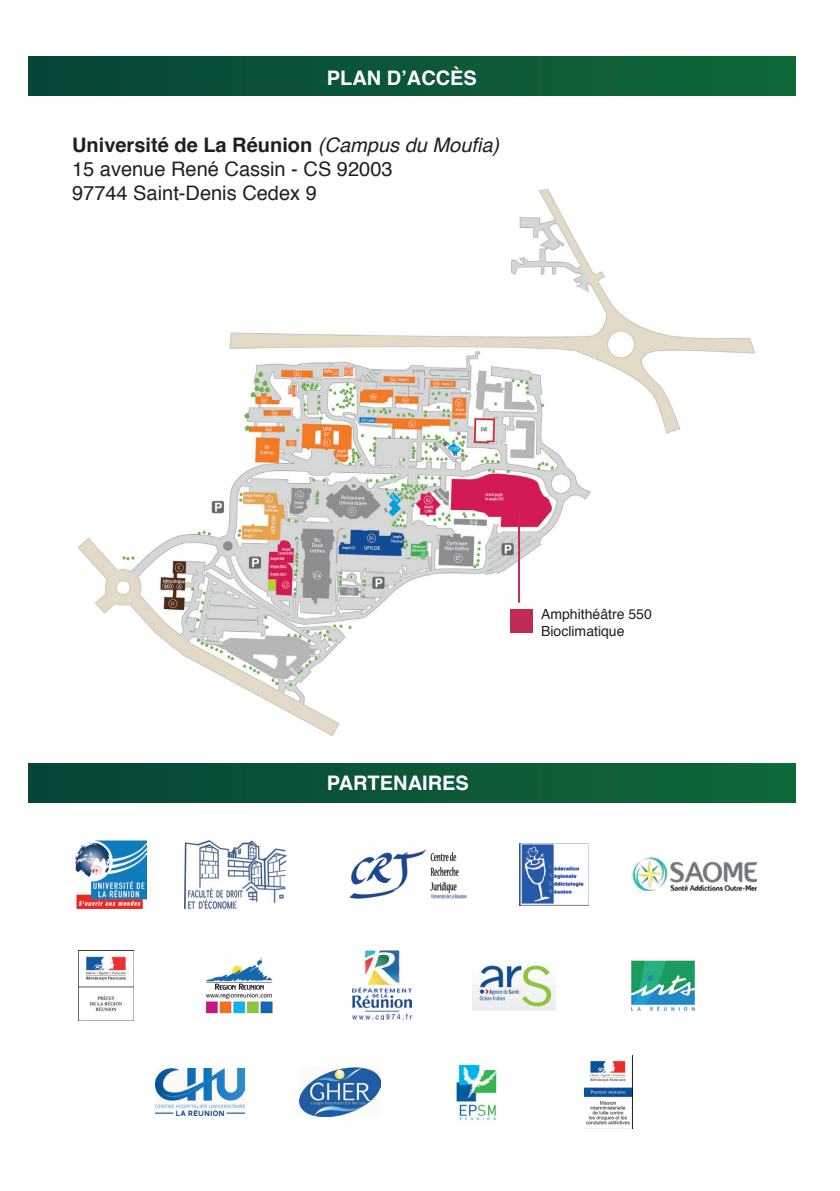
<style>
.page{position:relative;width:840px;height:1191px;background:#fff}
.page>*{position:absolute;margin:0;border:0;box-sizing:border-box;transform-origin:0 0}
.t1{font:20px/24px "Helvetica";color:#231f20}
.t2{font:700 20px "Helvetica";color:#fff}
.t3{font:14px/16.8px "Helvetica";color:#231f20}
.s1{font-weight:700}
.s2{font-style:italic}
</style>
<div class="page">
<img style="left:78px;top:188px;width:677px;height:548px">
<div style="left:510px;top:609px;width:23px;height:23px;background:#c02c53"></div>
<hr style="left:517px;top:513px;width:2px;height:90px;background:#c02c53">
<div style="left:28px;top:57px;width:767px;height:38px;background:linear-gradient(to right,#074539,#106937)"></div>
<div style="left:28px;top:763px;width:767px;height:39px;background:linear-gradient(to right,#074539,#106937)"></div>
<img style="left:184px;top:840px;width:102px;height:68px">
<img style="left:74px;top:840px;width:72px;height:68px">
<img style="left:519px;top:843px;width:69px;height:62px">
<img style="left:632px;top:858px;width:124px;height:32px">
<img style="left:349px;top:849px;width:118px;height:50px">
<img style="left:78px;top:950px;width:55px;height:70px">
<img style="left:584px;top:1056px;width:48px;height:72px">
<img style="left:206px;top:958px;width:67px;height:55px">
<img style="left:352px;top:950px;width:59px;height:70px">
<img style="left:472px;top:965px;width:83px;height:45px">
<img style="left:155px;top:1068px;width:89px;height:47px">
<img style="left:631px;top:960px;width:64px;height:51px">
<img style="left:299px;top:1067px;width:81px;height:50px">
<img style="left:456px;top:1064px;width:41px;height:57px">
<p class="t2" style="left:326px;top:62px;width:151px">PLAN D’ACCÈS</p>
<p class="t1" style="left:72px;top:134px;width:428px"><span class="s1">Université de La Réunion</span> <span class="s2">(Campus du Moufia)<br></span>15 avenue René Cassin - CS 92003<br>97744 Saint-Denis Cedex 9</p>
<p class="t2" style="left:326px;top:766px;width:143px">PARTENAIRES</p>
<p class="t3" style="left:541px;top:606px;width:112px">Amphithéâtre 550<br>Bioclimatique</p>
</div>
